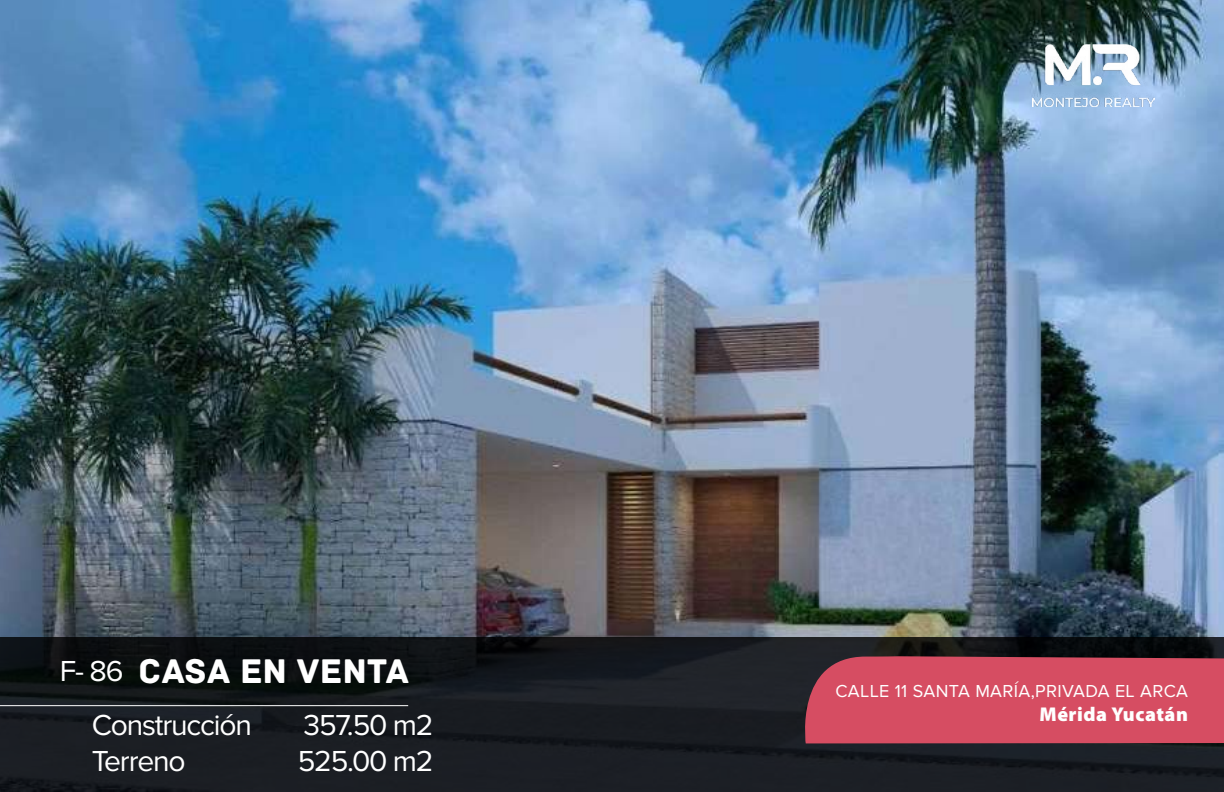
<style>
.page{position:relative;width:1224px;height:792px;background:#fff}
.page>*{position:absolute;margin:0;border:0;box-sizing:border-box;transform-origin:0 0}
.t1{font:36px "Archive";color:#fff}
.t2{font:30px/54.7px "Proxima Nova";letter-spacing:-.04em;color:#fff}
.t3{font:20px "Myriad Variable Concept";letter-spacing:.025em;color:#fff}
.t4{font:18px "Proxima Nova";letter-spacing:.02em;color:#fff}
</style>
<div class="page">
<img style="left:0;top:0;width:1224px;height:638px">
<svg style="left:0;top:638px;width:1224px;height:154px;background:#16191e"></svg>
<div style="left:794px;top:656px;width:430px;height:87px;background:#d64d62"></div>
<hr style="left:0;top:705px;width:408px;height:1px;background:#fff">
<img style="left:1032px;top:44px;width:122px;height:63px">
<p class="t1" style="left:139px;top:650px;width:272px">CASA EN VENTA</p>
<p class="t2" style="left:92px;top:644px;width:162px;text-indent:-32px">F- 86<br>Construcción</p>
<p class="t2" style="left:304px;top:699px;width:131px">357.50 m2</p>
<p class="t2" style="left:92px;top:735px;width:95px">Terreno</p>
<p class="t2" style="left:298px;top:735px;width:137px">525.00 m2</p>
<p class="t4" style="left:835px;top:681px;width:354px">CALLE 11 SANTA MARÍA,PRIVADA EL ARCA</p>
<p class="t3" style="left:1040px;top:703px;width:150px">Mérida Yucatán</p>
</div>
